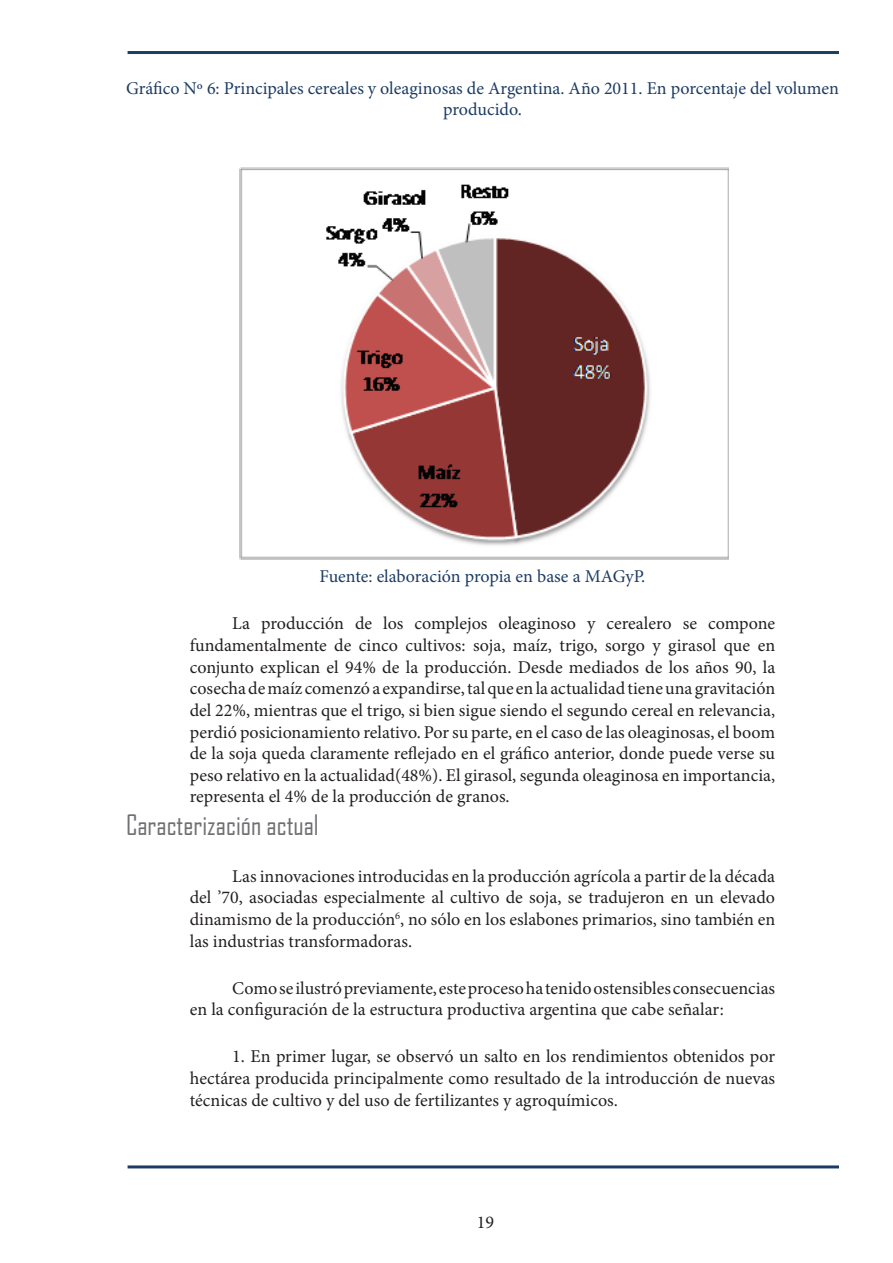
<style>
.page{position:relative;width:893px;height:1263px;background:#fff}
.page>*{position:absolute;margin:0;border:0;box-sizing:border-box;transform-origin:0 0}
.t1{font:27px "Agency FB";color:#6f7073}
.Estilo_de_párrafo_2{font:18px/21.6px "Minion Pro";color:#231f20;text-align:justify}
.Estilo_de_párrafo_3{font:18px/21.6px "Minion Pro";color:#1c3c64;text-align:center}
</style>
<div class="page">
<hr style="left:128px;top:51px;width:711px;height:3px;background:#1c3c64">
<hr style="left:128px;top:1165px;width:711px;height:3px;background:#1c3c64">
<img style="left:239px;top:167px;width:490px;height:393px">
<p class="Estilo_de_párrafo_3" style="left:126px;top:77px;width:714px">Gráfico Nº 6: Principales cereales y oleaginosas de Argentina. Año 2011. En porcentaje del volumen producido.</p>
<p class="Estilo_de_párrafo_3" style="left:320px;top:566px;width:327px">Fuente: elaboración propia en base a MAGyP.</p>
<p class="Estilo_de_párrafo_2" style="left:190px;top:613px;width:587px;text-indent:43px">La producción de los complejos oleaginoso y cerealero se compone fundamentalmente de cinco cultivos: soja, maíz, trigo, sorgo y girasol que en conjunto explican el 94% de la producción. Desde mediados de los años 90, la cosecha de maíz comenzó a expandirse, tal que en la actualidad tiene una gravitación del 22%, mientras que el trigo, si bien sigue siendo el segundo cereal en relevancia, perdió posicionamiento relativo. Por su parte, en el caso de las oleaginosas, el boom de la soja queda claramente reflejado en el gráfico anterior, donde puede verse su peso relativo en la actualidad(48%). El girasol, segunda oleaginosa en importancia, representa el 4% de la producción de granos.</p>
<p class="t1" style="left:126px;top:808px;width:194px">Caracterización actual</p>
<p class="Estilo_de_párrafo_2" style="left:190px;top:865px;width:587px;text-indent:43px">Las innovaciones introducidas en la producción agrícola a partir de la década del ’70, asociadas especialmente al cultivo de soja, se tradujeron en un elevado dinamismo de la producción<sup>6</sup>, no sólo en los eslabones primarios, sino también en las industrias transformadoras.</p>
<p class="Estilo_de_párrafo_2" style="left:190px;top:977px;width:587px;text-indent:43px">Como se ilustró previamente, este proceso ha tenido ostensibles consecuencias en la configuración de la estructura productiva argentina que cabe señalar:</p>
<p class="Estilo_de_párrafo_2" style="left:190px;top:1046px;width:587px;text-indent:43px">1. En primer lugar, se observó un salto en los rendimientos obtenidos por hectárea producida principalmente como resultado de la introducción de nuevas técnicas de cultivo y del uso de fertilizantes y agroquímicos.</p>
<p class="Estilo_de_párrafo_2" style="left:477px;top:1212px;width:19px">19</p>
</div>
